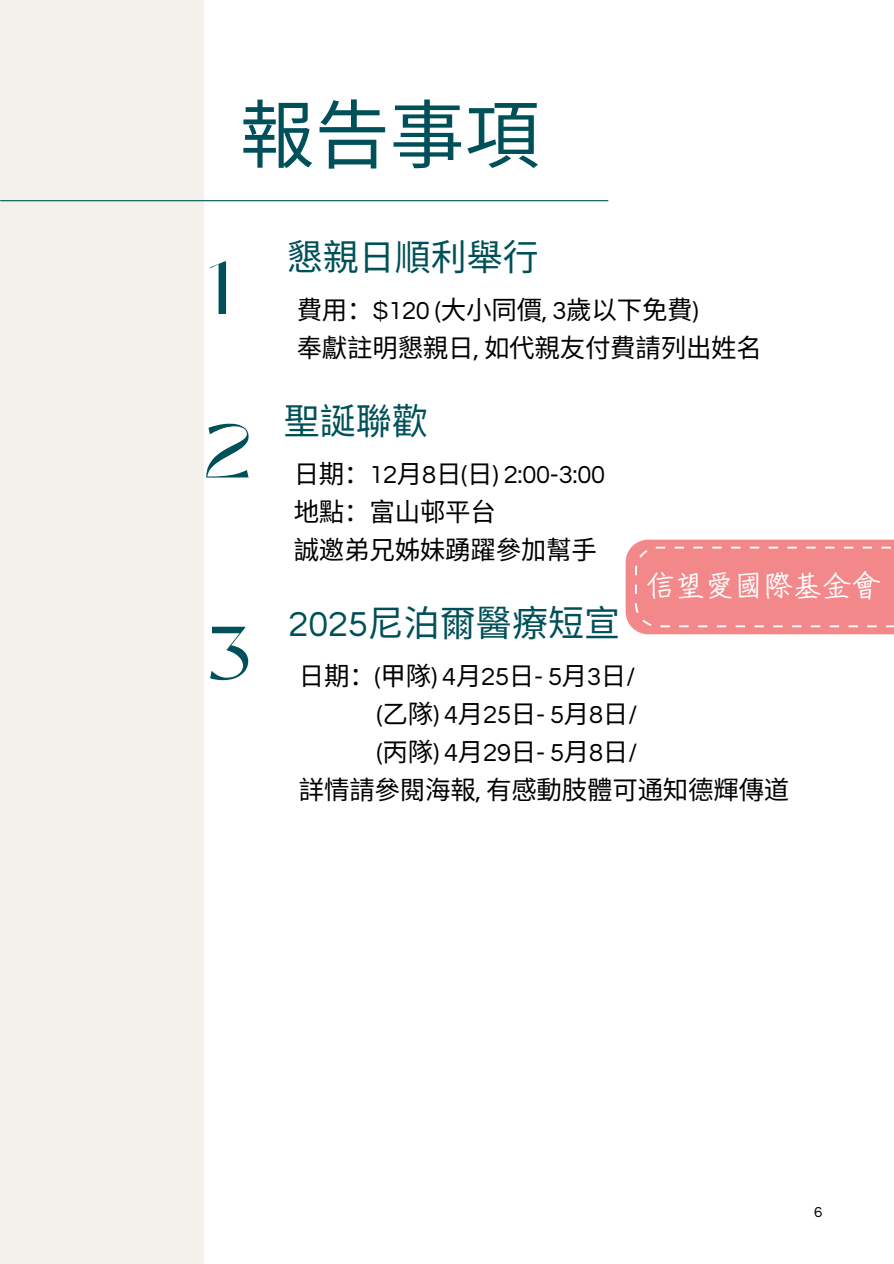
<style>
.page{position:relative;width:894px;height:1264px;background:#fff}
.page>*{position:absolute;margin:0;border:0;box-sizing:border-box;transform-origin:0 0}
.t1{font:75px "Noto Sans CJ Ksc";color:#005059}
.t2{font:75px "Black Mango";color:#005059}
.t3{font:36px "Noto Sans CJ Ksc";color:#005059}
.t4{font:32.85px "Canva Beautiful TC";letter-spacing:-.01em;color:#fff}
.t5{font:25.5px "Noto Sans CJ Ksc";letter-spacing:-.01em;color:#000001}
.t6{font:25.5px "Questrial";letter-spacing:-.01em;color:#000001}
.t7{font:15px "Questrial";color:#000001}
.s1{font-family:"Questrial"}
.s2{font-family:"Noto Sans CJ Ksc"}
</style>
<div class="page">
<div style="left:0;top:0;width:204px;height:1263px;background:#f4f0ec"></div>
<hr style="left:1px;top:200px;width:606px;height:1px;background:#005059">
<div style="left:625px;top:539px;width:268px;height:95px;background:#f3888a"></div>
<p class="t1" style="left:239px;top:75px;width:301px">報告事項</p>
<p class="t2" style="left:207px;top:231px;width:24px">1</p>
<p class="t3" style="left:286px;top:228px;width:251px">懇親日順利舉行</p>
<p class="t5" style="left:296px;top:289px;width:403px">費用：<span class="s1">$120 (</span>大小同價<span class="s1">, 3</span>歲以下免費<span class="s1">)</span></p>
<p class="t5" style="left:296px;top:328px;width:466px">奉獻註明懇親日 <span class="s1">,</span> 如代親友付費請列出姓名</p>
<p class="t2" style="left:204px;top:395px;width:50px">2</p>
<p class="t2" style="left:207px;top:597px;width:46px">3</p>
<p class="t3" style="left:283px;top:392px;width:145px">聖誕聯歡</p>
<p class="t6" style="left:293px;top:462px;width:313px"><span class="s2">日期：</span>12<span class="s2">月</span> 8<span class="s2">日</span> (<span class="s2">日</span> ) 2:00-3:00</p>
<p class="t5" style="left:293px;top:491px;width:204px">地點：富山邨平台</p>
<p class="t5" style="left:293px;top:529px;width:302px">誠邀弟兄姊妹踴躍參加幫手</p>
<p class="t4" style="left:645px;top:569px;width:236px">信望愛國際基金會</p>
<h2 class="t3" style="left:288px;top:593px;width:333px"><span class="s1">2025</span>尼泊爾醫療短宣</h2>
<p class="t5" style="left:299px;top:655px;width:338px">日期：<span class="s1">(</span>甲隊<span class="s1">) 4</span>月<span class="s1">25</span>日<span class="s1">- 5</span>月<span class="s1">3</span>日<span class="s1">/</span></p>
<p class="t6" style="left:376px;top:702px;width:262px">(<span class="s2">乙隊</span>) 4<span class="s2">月</span> 25<span class="s2">日</span> - 5<span class="s2">月</span> 8<span class="s2">日</span>/</p>
<p class="t6" style="left:376px;top:740px;width:262px">(<span class="s2">丙隊</span>) 4<span class="s2">月</span> 29<span class="s2">日</span> - 5<span class="s2">月</span> 8<span class="s2">日</span>/</p>
<p class="t5" style="left:299px;top:769px;width:492px">詳情請參閱海報<span class="s1">,</span> 有感動肢體可通知德輝傳道</p>
<p class="t7" style="left:814px;top:1204px;width:10px">6</p>
</div>
